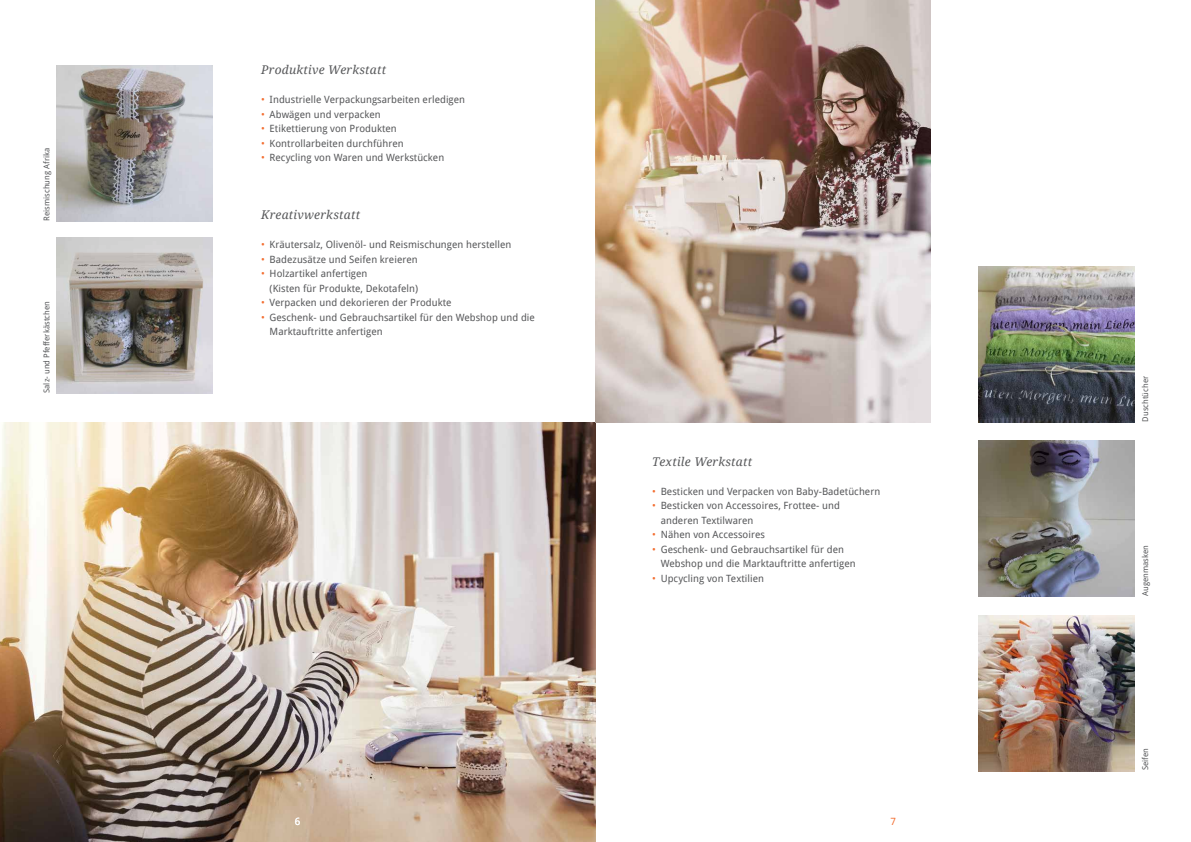
<style>
.page{position:relative;width:1191px;height:842px;background:#fff}
.page>*{position:absolute;margin:0;border:0;box-sizing:border-box;transform-origin:0 0}
.t1{font:italic 12px "Droid Serif";letter-spacing:.02em;color:#57585a}
.t2{font:10px/14.5px "Droid Sans";letter-spacing:.005em;color:#57585a}
.t3{font:10px "Droid Sans";color:#f36e31}
.t4{font:10px "Droid Sans";color:#fff}
.t5{font:8px "Droid Sans";letter-spacing:.005em;color:#57585a}
.s1{color:#f36e31}
</style>
<div class="page">
<img style="left:57px;top:65px;width:156px;height:156px">
<img style="left:0;top:422px;width:595px;height:420px">
<img style="left:595px;top:0;width:335px;height:422px">
<img style="left:978px;top:441px;width:156px;height:156px">
<img style="left:978px;top:615px;width:156px;height:156px">
<img style="left:978px;top:266px;width:156px;height:156px">
<img style="left:57px;top:237px;width:156px;height:156px">
<p class="t5" style="left:42px;top:221px;width:75px;rotate:-90deg">Reismischung Afrika</p>
<p class="t5" style="left:42px;top:393px;width:94px;rotate:-90deg">Salz- und Pfefferkästchen</p>
<p class="t1" style="left:261px;top:61px;width:126px">Produktive Werkstatt</p>
<p class="t2" style="left:261px;top:92px;width:205px"><span class="s1">•</span> Industrielle Verpackungsarbeiten erledigen</p>
<p class="t2" style="left:261px;top:107px;width:121px"><span class="s1">•</span> Abwägen und verpacken</p>
<p class="t2" style="left:261px;top:121px;width:137px"><span class="s1">•</span> Etikettierung von Produkten</p>
<p class="t2" style="left:261px;top:136px;width:144px"><span class="s1">•</span> Kontrollarbeiten durchführen</p>
<p class="t2" style="left:261px;top:150px;width:185px"><span class="s1">•</span> Recycling von Waren und Werkstücken</p>
<p class="t1" style="left:261px;top:206px;width:100px">Kreativwerkstatt</p>
<p class="t2" style="left:261px;top:237px;width:252px"><span class="s1">•</span> Kräutersalz, Olivenöl- und Reismischungen herstellen</p>
<p class="t2" style="left:261px;top:252px;width:158px"><span class="s1">•</span> Badezusätze und Seifen kreieren</p>
<p class="t2" style="left:270px;top:266px;width:150px;text-indent:-8px"><span class="s1">•</span> Holzartikel anfertigen<br>(Kisten für Produkte, Dekotafeln)</p>
<p class="t2" style="left:261px;top:295px;width:192px"><span class="s1">•</span> Verpacken und dekorieren der Produkte</p>
<p class="t2" style="left:270px;top:310px;width:267px;text-indent:-8px"><span class="s1">•</span> Geschenk- und Gebrauchsartikel für den Webshop und die<br>Marktauftritte anfertigen</p>
<p class="t4" style="left:295px;top:815px;width:7px">6</p>
<p class="t1" style="left:652px;top:453px;width:101px">Textile Werkstatt</p>
<p class="t2" style="left:652px;top:484px;width:229px"><span class="s1">•</span> Besticken und Verpacken von Baby-Badetüchern</p>
<p class="t2" style="left:660px;top:498px;width:181px;text-indent:-8px"><span class="s1">•</span> Besticken von Accessoires, Frottee- und anderen Textilwaren</p>
<p class="t2" style="left:652px;top:527px;width:114px"><span class="s1">•</span> Nähen von Accessoires</p>
<p class="t2" style="left:660px;top:542px;width:196px;text-indent:-8px"><span class="s1">•</span> Geschenk- und Gebrauchsartikel für den<br>Webshop und die Marktauftritte anfertigen</p>
<p class="t2" style="left:652px;top:571px;width:113px"><span class="s1">•</span> Upcycling von Textilien</p>
<p class="t3" style="left:890px;top:815px;width:7px">7</p>
<p class="t5" style="left:1140px;top:422px;width:47px;rotate:-90deg">Duschtücher</p>
<p class="t5" style="left:1140px;top:596px;width:53px;rotate:-90deg">Augenmasken</p>
<p class="t5" style="left:1140px;top:770px;width:24px;rotate:-90deg">Seifen</p>
</div>
